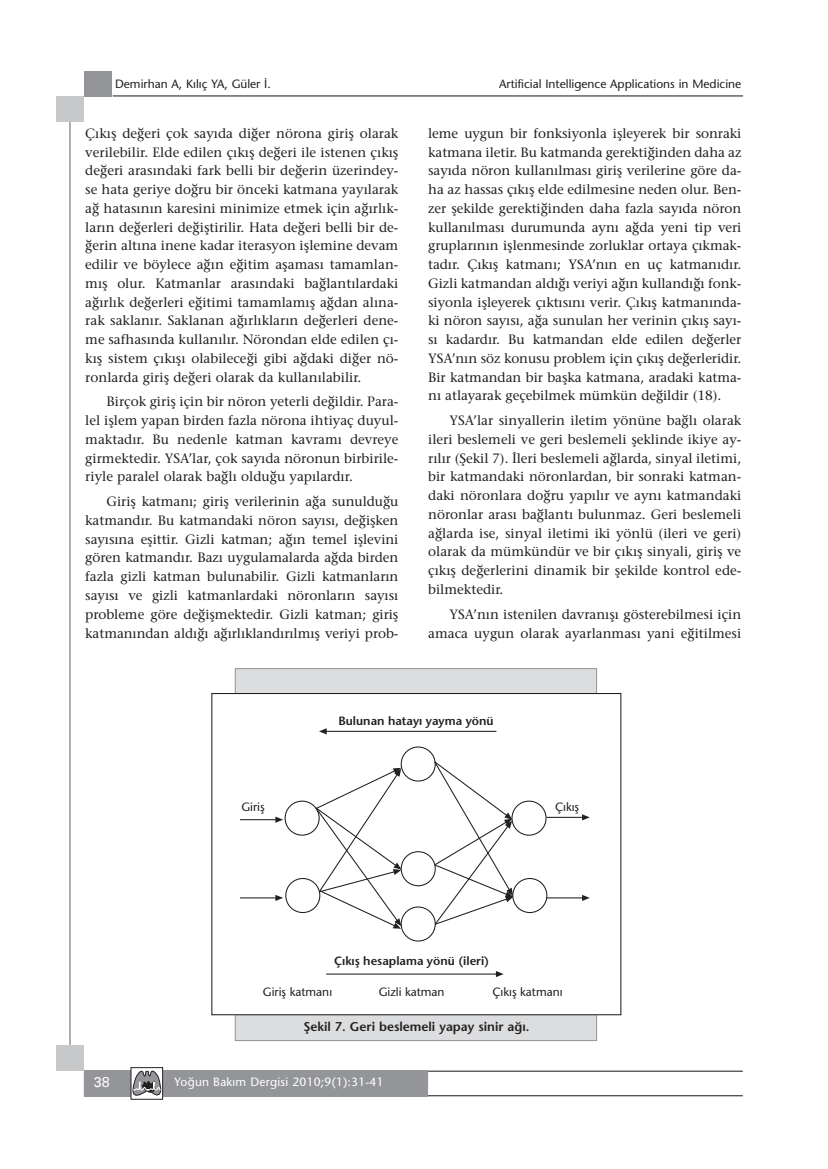
<style>
.page{position:relative;width:828px;height:1169px;background:#fff}
.page>*{position:absolute;margin:0;border:0;box-sizing:border-box;transform-origin:0 0}
.t1{font:14.25px "Univers";color:#fff}
.t2{font:13.5px/18.8px "Stone Serif";color:#231f20;text-align:justify}
.t3{font:600 12.75px "Stone Sans";color:#231f20}
.t4{font:12px "Stone Sans";color:#231f20}
.t5{font:600 12px "Stone Sans";color:#231f20}
.t6{font:12px "Stone Sans";letter-spacing:.015em;color:#fff}
</style>
<div class="page">
<hr style="left:398px;top:1070px;width:345px;height:1px;background:#231f20">
<hr style="left:398px;top:1095px;width:345px;height:1px;background:#231f20">
<div style="left:84px;top:1070px;width:344px;height:27px;background:#939598"></div>
<hr style="left:113px;top:95px;width:630px;height:1px;background:#231f20">
<svg style="left:133px;top:1070px;width:28px;height:30px"></svg>
<div style="left:131px;top:1067px;width:32px;height:32px;border:1px solid #231f20"></div>
<hr style="left:69px;top:121px;width:2px;height:924px;background:#939598">
<div style="left:84px;top:71px;width:27px;height:26px;background:#939598"></div>
<div style="left:56px;top:97px;width:28px;height:25px;background:#c6c8ca"></div>
<div style="left:56px;top:1045px;width:28px;height:26px;background:#c6c8ca"></div>
<div style="left:235px;top:668px;width:362px;height:372px;background:#dcddde"></div>
<div style="left:212px;top:693px;width:409px;height:321px;background:#fff"></div>
<svg style="left:284px;top:800px;width:264px;height:142px"></svg>
<svg style="left:315px;top:728px;width:198px;height:200px"></svg>
<hr style="left:240px;top:819px;width:36px;height:1px;background:#231f20">
<svg style="left:275px;top:816px;width:8px;height:6px"></svg>
<hr style="left:240px;top:897px;width:36px;height:1px;background:#231f20">
<svg style="left:275px;top:895px;width:8px;height:6px"></svg>
<hr style="left:547px;top:897px;width:36px;height:1px;background:#231f20">
<svg style="left:582px;top:895px;width:8px;height:6px"></svg>
<hr style="left:547px;top:816px;width:36px;height:2px;background:#231f20">
<svg style="left:582px;top:814px;width:8px;height:6px"></svg>
<hr style="left:326px;top:973px;width:170px;height:1px;background:#231f20">
<svg style="left:496px;top:971px;width:8px;height:6px"></svg>
<div style="left:211px;top:693px;width:410px;height:322px;border:1px solid #231f20"></div>
<p class="t4" style="left:115px;top:79px;width:157px">Demirhan A, Kılıç YA, Güler İ.</p>
<p class="t4" style="left:499px;top:79px;width:244px">Artificial Intelligence Applications in Medicine</p>
<p class="t2" style="left:85px;top:125px;width:315px">Çıkış değeri çok sayıda diğer nörona giriş olarak verilebilir. Elde edilen çıkış değeri ile istenen çıkış değeri arasındaki fark belli bir değerin üzerindey&shy;se hata geriye doğru bir önceki katmana yayılarak ağ hatasının karesini minimize etmek için ağırlık&shy;ların değerleri değiştirilir. Hata değeri belli bir de&shy;ğerin altına inene kadar iterasyon işlemine devam edilir ve böylece ağın eğitim aşaması tamamlan&shy;mış olur. Katmanlar arasındaki bağlantılardaki ağırlık değerleri eğitimi tamamlamış ağdan alına&shy;rak saklanır. Saklanan ağırlıkların değerleri dene&shy;me safhasında kullanılır. Nörondan elde edilen çı&shy;kış sistem çıkışı olabileceği gibi ağdaki diğer nö&shy;ronlarda giriş değeri olarak da kullanılabilir.</p>
<p class="t2" style="left:85px;top:394px;width:315px;text-indent:21px">Birçok giriş için bir nöron yeterli değildir. Para&shy;lel işlem yapan birden fazla nörona ihtiyaç duyul&shy;maktadır. Bu nedenle katman kavramı devreye girmektedir. YSA’lar, çok sayıda nöronun birbirile&shy;riyle paralel olarak bağlı olduğu yapılardır.</p>
<p class="t2" style="left:85px;top:493px;width:315px;text-indent:21px">Giriş katmanı; giriş verilerinin ağa sunulduğu katmandır. Bu katmandaki nöron sayısı, değişken sayısına eşittir. Gizli katman; ağın temel işlevini gören katmandır. Bazı uygulamalarda ağda birden fazla gizli katman bulunabilir. Gizli katmanların sayısı ve gizli katmanlardaki nöronların sayısı probleme göre değişmektedir. Gizli katman; giriş katmanından aldığı ağırlıklandırılmış veriyi prob-</p>
<p class="t2" style="left:428px;top:125px;width:315px">leme uygun bir fonksiyonla işleyerek bir sonraki katmana iletir. Bu katmanda gerektiğinden daha az sayıda nöron kullanılması giriş verilerine göre da&shy;ha az hassas çıkış elde edilmesine neden olur. Ben&shy;zer şekilde gerektiğinden daha fazla sayıda nöron kullanılması durumunda aynı ağda yeni tip veri gruplarının işlenmesinde zorluklar ortaya çıkmak&shy;tadır. Çıkış katmanı; YSA’nın en uç katmanıdır.<br>Gizli katmandan aldığı veriyi ağın kullandığı fonk&shy;siyonla işleyerek çıktısını verir. Çıkış katmanında&shy;ki nöron sayısı, ağa sunulan her verinin çıkış sayı&shy;sı kadardır. Bu katmandan elde edilen değerler YSA’nın söz konusu problem için çıkış değerleridir.<br>Bir katmandan bir başka katmana, aradaki katma&shy;nı atlayarak geçebilmek mümkün değildir (18).</p>
<p class="t2" style="left:428px;top:412px;width:315px;text-indent:21px">YSA’lar sinyallerin iletim yönüne bağlı olarak ileri beslemeli ve geri beslemeli şeklinde ikiye ay&shy;rılır (Şekil 7). İleri beslemeli ağlarda, sinyal iletimi, bir katmandaki nöronlardan, bir sonraki katman&shy;daki nöronlara doğru yapılır ve aynı katmandaki nöronlar arası bağlantı bulunmaz. Geri beslemeli ağlarda ise, sinyal iletimi iki yönlü (ileri ve geri) olarak da mümkündür ve bir çıkış sinyali, giriş ve çıkış değerlerini dinamik bir şekilde kontrol ede&shy;bilmektedir.</p>
<p class="t2" style="left:428px;top:606px;width:315px;text-align:right">YSA’nın istenilen davranışı gösterebilmesi için amaca uygun olarak ayarlanması yani eğitilmesi</p>
<p class="t5" style="left:338px;top:715px;width:157px">Bulunan hatayı yayma yönü</p>
<p class="t4" style="left:241px;top:802px;width:25px">Giriş</p>
<p class="t4" style="left:555px;top:802px;width:26px">Çıkış</p>
<p class="t5" style="left:334px;top:956px;width:157px">Çıkış hesaplama yönü (ileri)</p>
<p class="t4" style="left:263px;top:987px;width:71px">Giriş katmanı</p>
<p class="t4" style="left:379px;top:987px;width:67px">Gizli katman</p>
<p class="t4" style="left:492px;top:987px;width:72px">Çıkış katmanı</p>
<p class="t3" style="left:303px;top:1021px;width:228px">Şekil 7. Geri beslemeli yapay sinir ağı.</p>
<p class="t1" style="left:94px;top:1076px;width:17px">38</p>
<p class="t6" style="left:175px;top:1077px;width:211px">Yoğun Bakım Dergisi 2010;9(1):31-41</p>
</div>
